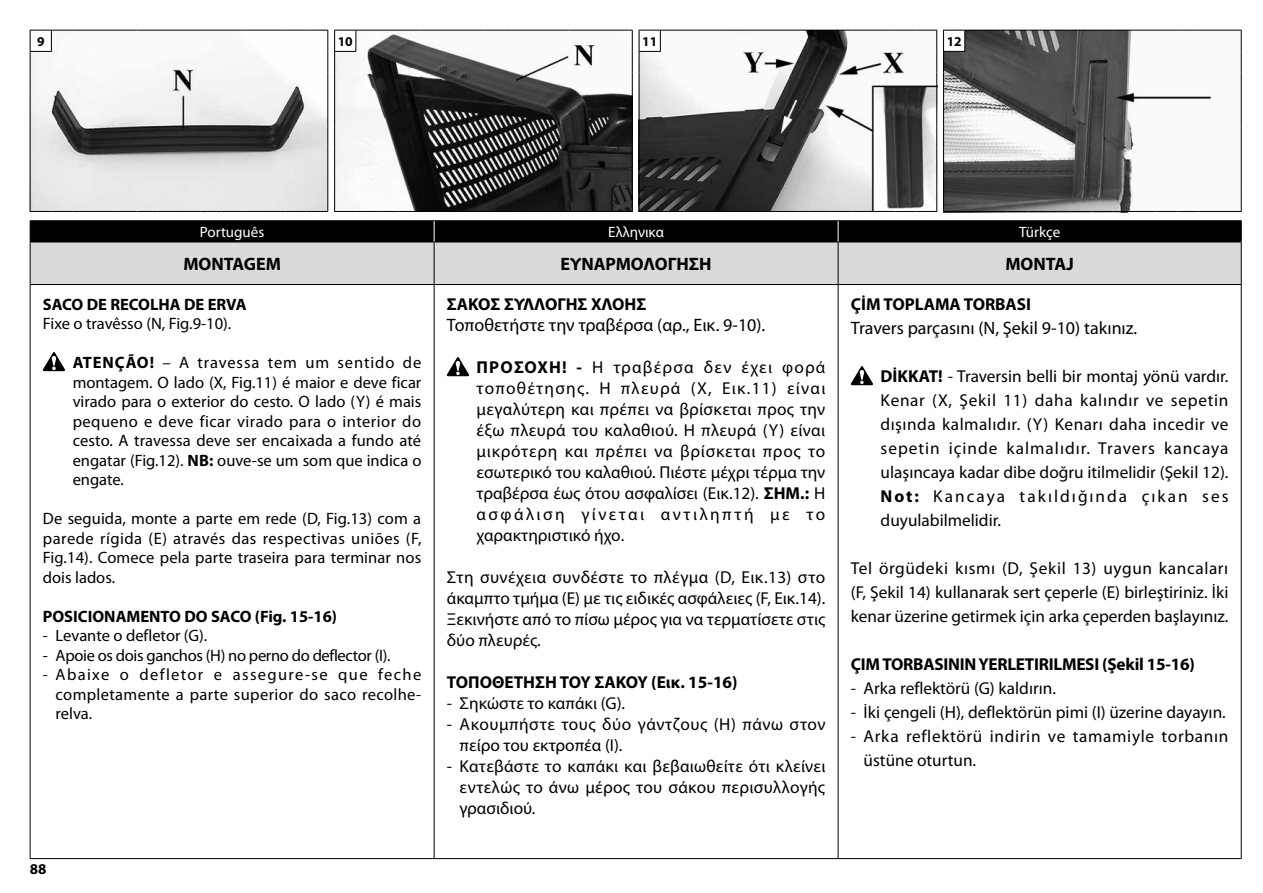
<style>
.page{position:relative;width:1263px;height:893px;background:#fff}
.page>*{position:absolute;margin:0;border:0;box-sizing:border-box;transform-origin:0 0}
.t1{font:18px "Myriad Pro";color:#000}
.t2{font:700 18px "Myriad Pro";color:#000}
.t3{font:17.25px/21px "Myriad Pro";color:#000;text-align:justify}
.t4{font:700 17.25px "Myriad Pro";letter-spacing:-.01em;color:#000}
.t5{font:17.25px/21px "Myriad Pro";letter-spacing:.03em;color:#000}
.t6{font:17.25px/24px "Myriad Pro";letter-spacing:.04em;color:#000}
.t7{font:16.5px/19.5px "Myriad Pro";color:#000;text-align:justify}
.t8{font:700 16.5px "Myriad Pro";color:#000}
.t9{font:16.5px "Myriad Pro";letter-spacing:-.02em;color:#000}
.t10{font:15px "Myriad Pro";color:#fff}
.t11{font:700 15px "Myriad Pro";color:#000}
.t12{font:700 13.5px "Myriad Pro";color:#000}
.s1{font-weight:700}
</style>
<div class="page">
<svg style="left:30px;top:30px;width:1212px;height:182px"></svg>
<div style="left:31px;top:243px;width:1210px;height:41px;background:#dadada"></div>
<hr style="left:30px;top:220px;width:404px;height:1px;background:#000">
<hr style="left:434px;top:220px;width:404px;height:1px;background:#000">
<hr style="left:838px;top:220px;width:403px;height:1px;background:#000">
<hr style="left:30px;top:242px;width:404px;height:1px;background:#000">
<hr style="left:30px;top:242px;width:1px;height:42px;background:#000">
<hr style="left:434px;top:242px;width:404px;height:1px;background:#000">
<hr style="left:434px;top:242px;width:1px;height:42px;background:#000">
<hr style="left:838px;top:242px;width:403px;height:1px;background:#000">
<hr style="left:838px;top:242px;width:1px;height:42px;background:#000">
<hr style="left:1241px;top:242px;width:1px;height:42px;background:#000">
<hr style="left:30px;top:284px;width:404px;height:1px;background:#000">
<hr style="left:30px;top:285px;width:1px;height:573px;background:#000">
<hr style="left:434px;top:284px;width:404px;height:1px;background:#000">
<hr style="left:434px;top:285px;width:1px;height:573px;background:#000">
<hr style="left:838px;top:284px;width:403px;height:1px;background:#000">
<hr style="left:838px;top:285px;width:1px;height:573px;background:#000">
<hr style="left:1241px;top:285px;width:1px;height:573px;background:#000">
<hr style="left:30px;top:858px;width:404px;height:1px;background:#000">
<hr style="left:434px;top:858px;width:404px;height:1px;background:#000">
<hr style="left:838px;top:858px;width:403px;height:1px;background:#000">
<div style="left:30px;top:221px;width:1212px;height:21px;background:#000"></div>
<svg style="left:43px;top:352px;width:22px;height:19px"></svg>
<svg style="left:447px;top:357px;width:22px;height:19px"></svg>
<svg style="left:851px;top:366px;width:22px;height:19px"></svg>
<p class="t12" style="left:37px;top:32px;width:9px">9</p>
<p class="t12" style="left:338px;top:32px;width:16px">10</p>
<p class="t12" style="left:642px;top:32px;width:16px">11</p>
<p class="t12" style="left:947px;top:32px;width:16px">12</p>
<p class="t10" style="left:200px;top:224px;width:66px">Português</p>
<p class="t10" style="left:608px;top:224px;width:57px">Ελληνικα</p>
<p class="t10" style="left:1019px;top:224px;width:43px">Türkçe</p>
<p class="t2" style="left:183px;top:252px;width:99px">MONTAGEM</p>
<p class="t2" style="left:561px;top:252px;width:152px">ΕΥΝΑΡΜΟΛΟΓΗΣΗ</p>
<p class="t2" style="left:1005px;top:252px;width:70px">MONTAJ</p>
<p class="t8" style="left:43px;top:293px;width:205px">SACO DE RECOLHA DE ERVA</p>
<p class="t7" style="left:43px;top:314px;width:190px">Fixe o travêsso (N, Fig.9-10).</p>
<p class="t7" style="left:73px;top:353px;width:350px"><span class="s1">ATENÇÃO!</span> – A travessa tem um sentido de montagem. O lado (X, Fig.11) é maior e deve ficar virado para o exterior do cesto. O lado (Y) é mais pequeno e deve ficar virado para o interior do cesto. A travessa deve ser encaixada a fundo até engatar (Fig.12). <span class="s1">NB:</span> ouve-se um som que indica o engate.</p>
<p class="t7" style="left:43px;top:509px;width:380px">De seguida, monte a parte em rede (D, Fig.13) com a parede rígida (E) através das respectivas uniões (F, Fig.14). Comece pela parte traseira para terminar nos dois lados.</p>
<p class="t8" style="left:43px;top:605px;width:296px">POSICIONAMENTO DO SACO (Fig. 15-16)</p>
<p class="t7" style="left:43px;top:626px;width:166px">- Levante o defletor (G).</p>
<p class="t9" style="left:43px;top:646px;width:349px">- Apoie os dois ganchos (H) no perno do deflector (I).</p>
<p class="t7" style="left:56px;top:665px;width:367px;text-indent:-13px">- Abaixe o defletor e assegure-se que feche completamente a parte superior do saco recolhe&shy;relva.</p>
<p class="t4" style="left:851px;top:293px;width:182px">ÇİM TOPLAMA TORBASI</p>
<p class="t1" style="left:851px;top:318px;width:288px">Travers parçasını (N, Şekil 9-10) takınız.</p>
<p class="t3" style="left:881px;top:365px;width:349px;line-height:24px"><span class="s1">DİKKAT!</span> - Traversin belli bir montaj yönü vardır.<br>Kenar (X, Şekil 11) daha kalındır ve sepetin dışında kalmalıdır. (Y) Kenarı daha incedir ve sepetin içinde kalmalıdır. Travers kancaya ulaşıncaya kadar dibe doğru itilmelidir (Şekil 12).<br><span class="s1">Not:</span> Kancaya takıldığında çıkan ses duyulabilmelidir.</p>
<p class="t3" style="left:851px;top:557px;width:379px;line-height:24px">Tel örgüdeki kısmı (D, Şekil 13) uygun kancaları (F, Şekil 14) kullanarak sert çeperle (E) birleştiriniz. İki kenar üzerine getirmek için arka çeperden başlayınız.</p>
<p class="t4" style="left:851px;top:653px;width:345px">ÇIM TORBASININ YERLETIRILMESI (Şekil 15-16)</p>
<p class="t3" style="left:851px;top:678px;width:207px">- Arka reflektörü (G) kaldırın.</p>
<p class="t3" style="left:851px;top:702px;width:376px">- İki çengeli (H), deflektörün pimi (I) üzerine dayayın.</p>
<p class="t6" style="left:864px;top:725px;width:366px;text-indent:-13px">- Arka reflektörü indirin ve tamamiyle torbanın üstüne oturtun.</p>
<p class="t4" style="left:447px;top:293px;width:201px">ΣΑΚΟΣ ΣΥΛΛΟΓΗΣ ΧΛΟΗΣ</p>
<p class="t1" style="left:447px;top:315px;width:320px">Τοποθετήστε την τραβέρσα (αρ., Εικ. 9-10).</p>
<p class="t3" style="left:477px;top:357px;width:350px"><span class="s1">ΠΡΟΣΟΧΗ! -</span> Η τραβέρσα δεν έχει φορά τοποθέτησης. Η πλευρά (X, Εικ.11) είναι μεγαλύτερη και πρέπει να βρίσκεται προς την έξω πλευρά του καλαθιού. Η πλευρά (Y) είναι μικρότερη και πρέπει να βρίσκεται προς το εσωτερικό του καλαθιού. Πιέστε μέχρι τέρμα την τραβέρσα έως ότου ασφαλίσει (Εικ.12). <span class="s1">ΣΗΜ.:</span> Η ασφάλιση γίνεται αντιληπτή με το χαρακτηριστικό ήχο.</p>
<p class="t3" style="left:447px;top:567px;width:380px">Στη συνέχεια συνδέστε το πλέγμα (D, Εικ.13) στο άκαμπτο τμήμα (E) με τις ειδικές ασφάλειες (F, Εικ.14).<br>Ξεκινήστε από το πίσω μέρος για να τερματίσετε στις δύο πλευρές.</p>
<p class="t4" style="left:447px;top:671px;width:292px">TOΠOΘETHΣH TOY ΣAKOY (Eικ. 15-16)</p>
<p class="t3" style="left:447px;top:693px;width:180px">- Σηκώστε το καπάκι (G).</p>
<p class="t5" style="left:460px;top:714px;width:367px;text-indent:-13px">- Ακουμπήστε τους δύο γάντζους (Η) πάνω στον πείρο του εκτροπέα (Ι).</p>
<p class="t3" style="left:460px;top:756px;width:367px;text-indent:-13px">- Kατεβάστε το καπάκι και βεβαιωθείτε ότι κλείνει εντελώς το άνω μέρος του σάκου περισυλλογής γρασιδιού.</p>
<p class="t11" style="left:30px;top:860px;width:18px">88</p>
</div>
